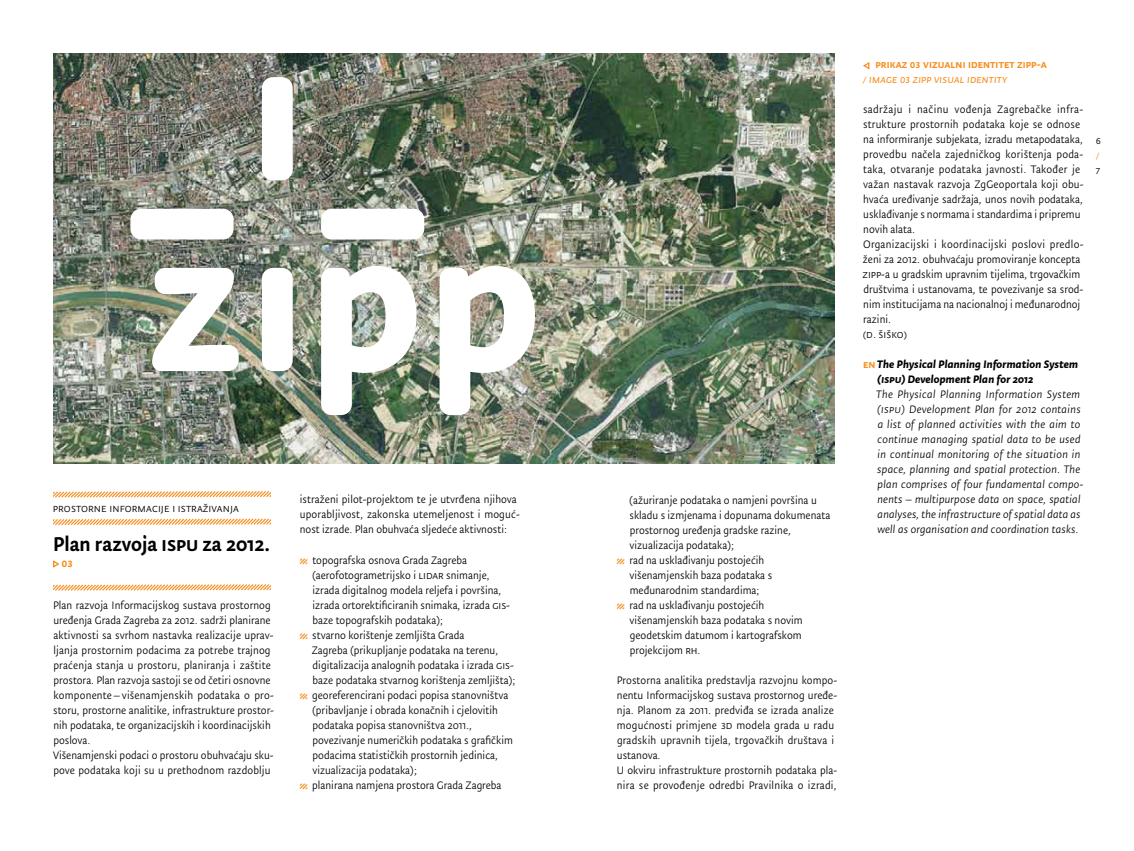
<style>
.page{position:relative;width:1134px;height:851px;background:#fff}
.page>*{position:absolute;margin:0;border:0;box-sizing:border-box;transform-origin:0 0}
.t1{font:500 22.5px "Tempera Pro";color:#000}
.t2{font:500 13.12px "Tempera Pro";color:#f78e1e}
.t3{font:12.5px "Tempera Pro Normal";letter-spacing:.01em;color:#000}
.t4{font:12.25px/15px "Tempera Pro Normal";color:#000}
.t5{font:italic 12.25px/15px "Tempera Pro Normal";letter-spacing:.015em;color:#000}
.t6{font:italic 700 12.25px/15px "Tempera Pro";letter-spacing:.01em;color:#000}
.t7{font:500 12.25px "Tempera Pro";letter-spacing:.01em;color:#f78e1e}
.t8{font:12.25px "Tempera Pro Book B Italic";letter-spacing:.01em;color:#f78e1e}
.t9{font:12.25px "Tempera Pro Normal";color:#f78e1e}
.s1{font-family:"Bebas Neue";font-size:23.75px;color:#f78e1e}
.s2{font-weight:500;font-style:normal;color:#f78e1e}
</style>
<div class="page">
<svg style="left:53px;top:491px;width:218px;height:7px"></svg>
<svg style="left:53px;top:518px;width:218px;height:8px"></svg>
<svg style="left:53px;top:560px;width:7px;height:8px"></svg>
<svg style="left:53px;top:584px;width:218px;height:7px"></svg>
<img style="left:53px;top:53px;width:781px;height:411px">
<svg style="left:152px;top:268px;width:87px;height:103px"></svg>
<img style="left:321px;top:266px;width:95px;height:149px">
<svg style="left:440px;top:266px;width:95px;height:149px"></svg>
<div style="left:262px;top:268px;width:31px;height:103px;background:#fff;border-radius:11px"></div>
<div style="left:262px;top:77px;width:31px;height:103px;background:#fff;border-radius:11px"></div>
<div style="left:321px;top:209px;width:103px;height:30px;background:#fff;border-radius:11px"></div>
<div style="left:130px;top:209px;width:104px;height:30px;background:#fff;border-radius:11px"></div>
<svg style="left:863px;top:62px;width:7px;height:8px"></svg>
<p class="t3" style="left:53px;top:501px;width:188px">prostorne informacije i istraživanja</p>
<h1 class="t1" style="left:53px;top:531px;width:218px">Plan razvoja ispu za 2012.</h1>
<p class="t2" style="left:61px;top:555px;width:13px">03</p>
<p class="t4" style="left:53px;top:597px;width:222px">Plan razvoja Informacijskog sustava prostornog uređenja Grada Zagreba za 2012. sadrži planirane aktivnosti sa svrhom nastavka realizacije uprav&shy;ljanja prostornim podacima za potrebe trajnog praćenja stanja u prostoru, planiranja i zaštite prostora. Plan razvoja sastoji se od četiri osnovne komponente – višenamjenskih podataka o pro&shy;storu, prostorne analitike, infrastrukture prostor&shy;nih podataka, te organizacijskih i koordinacijskih poslova.<br>Višenamjenski podaci o prostoru obuhvaćaju sku&shy;pove podataka koji su u prethodnom razdoblju</p>
<p class="t4" style="left:300px;top:492px;width:222px">istraženi pilot-projektom te je utvrđena njihova uporabljivost, zakonska utemeljenost i moguć&shy;nost izrade. Plan obuhvaća sljedeće aktivnosti:</p>
<p class="t4" style="left:299px;top:552px;width:169px"><span class="s1">A</span> topografska osnova Grada Zagreba</p>
<p class="t4" style="left:312px;top:567px;width:179px">(aerofotogrametrijsko i lidar snimanje,</p>
<p class="t4" style="left:313px;top:582px;width:190px">izrada digitalnog modela reljefa i površina,</p>
<p class="t4" style="left:313px;top:597px;width:199px">izrada ortorektificiranih snimaka, izrada gis-</p>
<p class="t4" style="left:313px;top:612px;width:132px">baze topografskih podataka);</p>
<p class="t4" style="left:299px;top:627px;width:167px"><span class="s1">A</span> stvarno korištenje zemljišta Grada</p>
<p class="t4" style="left:312px;top:642px;width:188px">Zagreba (prikupljanje podataka na terenu,</p>
<p class="t4" style="left:313px;top:657px;width:203px">digitalizacija analognih podataka i izrada gis-</p>
<p class="t4" style="left:313px;top:672px;width:204px">baze podataka stvarnog korištenja zemljišta);</p>
<p class="t4" style="left:299px;top:687px;width:211px"><span class="s1">A</span> georeferencirani podaci popisa stanovništva</p>
<p class="t4" style="left:312px;top:702px;width:187px">(pribavljanje i obrada konačnih i cjelovitih</p>
<p class="t4" style="left:313px;top:717px;width:161px">podataka popisa stanovništva 2011.,</p>
<p class="t4" style="left:313px;top:732px;width:202px">povezivanje numeričkih podataka s grafičkim</p>
<p class="t4" style="left:313px;top:747px;width:187px">podacima statističkih prostornih jedinica,</p>
<p class="t4" style="left:312px;top:762px;width:106px">vizualizacija podataka);</p>
<p class="t4" style="left:299px;top:777px;width:204px"><span class="s1">A</span> planirana namjena prostora Grada Zagreba</p>
<p class="t4" style="left:629px;top:492px;width:189px">(ažuriranje podataka o namjeni površina u</p>
<p class="t4" style="left:629px;top:507px;width:202px">skladu s izmjenama i dopunama dokumenata</p>
<p class="t4" style="left:630px;top:522px;width:163px">prostornog uređenja gradske razine,</p>
<p class="t4" style="left:630px;top:537px;width:106px">vizualizacija podataka);</p>
<p class="t4" style="left:616px;top:552px;width:150px"><span class="s1">A</span> rad na usklađivanju postojećih</p>
<p class="t4" style="left:630px;top:567px;width:144px">višenamjenskih baza podataka s</p>
<p class="t4" style="left:630px;top:582px;width:131px">međunarodnim standardima;</p>
<p class="t4" style="left:616px;top:597px;width:150px"><span class="s1">A</span> rad na usklađivanju postojećih</p>
<p class="t4" style="left:630px;top:612px;width:175px">višenamjenskih baza podataka s novim</p>
<p class="t4" style="left:630px;top:627px;width:173px">geodetskim datumom i kartografskom</p>
<p class="t4" style="left:630px;top:642px;width:72px">projekcijom rh.</p>
<p class="t4" style="left:617px;top:672px;width:222px">Prostorna analitika predstavlja razvojnu kompo&shy;nentu Informacijskog sustava prostornog uređe&shy;nja. Planom za 2011. predviđa se izrada analize mogućnosti primjene 3d modela grada u radu gradskih upravnih tijela, trgovačkih društava i ustanova.<br>U okviru infrastrukture prostornih podataka pla&shy;nira se provođenje odredbi Pravilnika o izradi,</p>
<p class="t7" style="left:875px;top:57px;width:173px">prikaz 03 vizualni identitet zipp-a</p>
<p class="t8" style="left:863px;top:73px;width:146px">/ image 03 zipp visual identity</p>
<p class="t4" style="left:863px;top:102px;width:222px">sadržaju i načinu vođenja Zagrebačke infra&shy;strukture prostornih podataka koje se odnose na informiranje subjekata, izradu metapodataka, provedbu načela zajedničkog korištenja poda&shy;taka, otvaranje podataka javnosti. Također je važan nastavak razvoja ZgGeoportala koji obu&shy;hvaća uređivanje sadržaja, unos novih podataka, usklađivanje s normama i standardima i pripremu novih alata.<br>Organizacijski i koordinacijski poslovi predlo&shy;ženi za 2012. obuhvaćaju promoviranje koncepta zipp-a u gradskim upravnim tijelima, trgovačkim društvima i ustanovama, te povezivanje sa srod&shy;nim institucijama na nacionalnoj i međunarodnoj razini.<br>(d. šiško)</p>
<p class="t6" style="left:877px;top:357px;width:202px;text-indent:-14px"><span class="s2">en</span> The Physical Planning Information System (ispu) Development Plan for 2012</p>
<p class="t5" style="left:876px;top:387px;width:209px">The Physical Planning Information System (ispu) Development Plan for 2012 contains a list of planned activities with the aim to continue managing spatial data to be used in continual monitoring of the situation in space, planning and spatial protection. The plan comprises of four fundamental compo&shy;nents – multipurpose data on space, spatial analyses, the infrastructure of spatial data as well as organisation and coordination tasks.</p>
<p class="t4" style="left:1096px;top:133px;width:7px">6</p>
<p class="t9" style="left:1096px;top:148px;width:5px">/</p>
<p class="t4" style="left:1096px;top:163px;width:6px">7</p>
</div>
